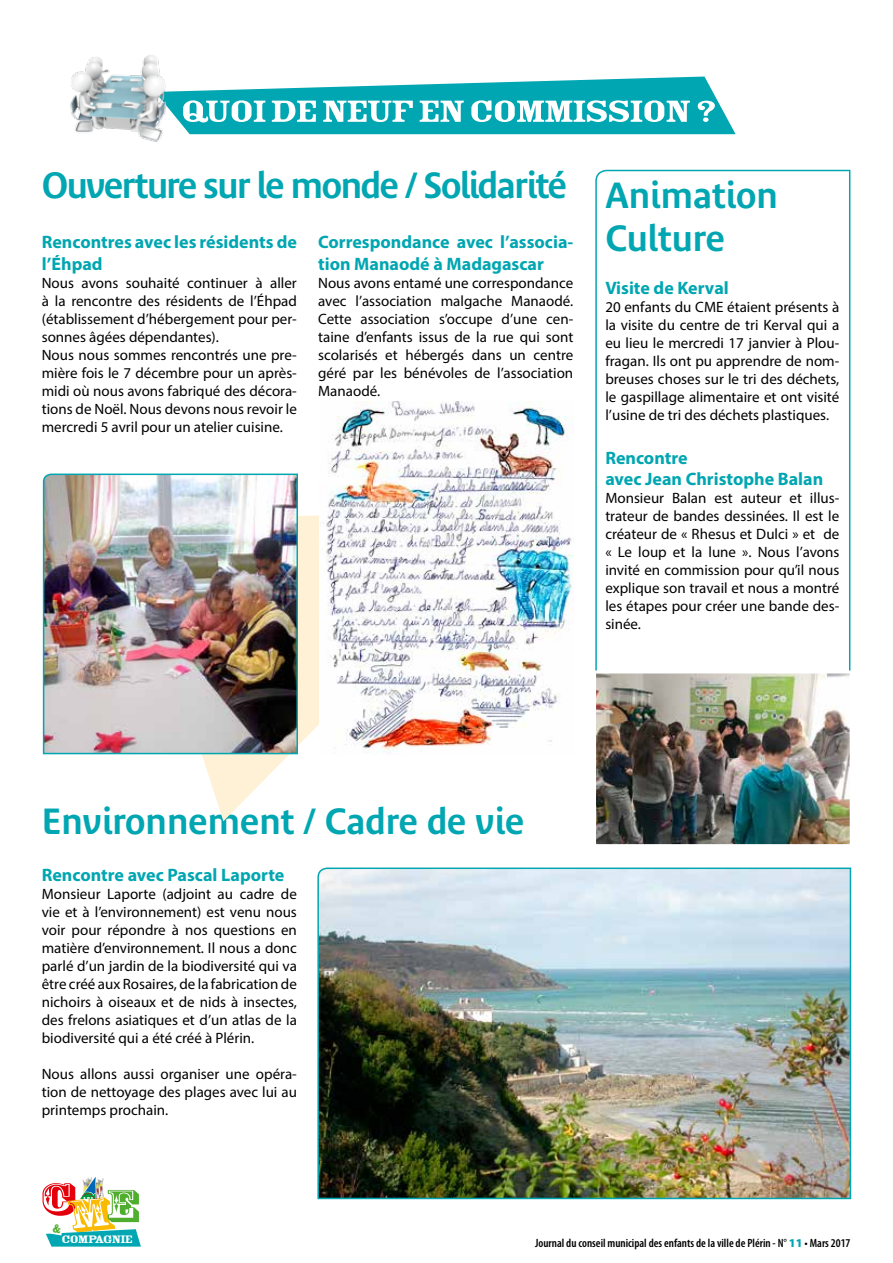
<style>
.page{position:relative;width:893px;height:1263px;background:#fff}
.page>*{position:absolute;margin:0;border:0;box-sizing:border-box;transform-origin:0 0}
.t1{font:600 36px/53.2px "Bienvenue";letter-spacing:-.04em;color:#00a6b1}
.t2{font:600 36px "Bienvenue";letter-spacing:-.015em;color:#00a6b1}
.t3{font:700 18px/21.6px "Myriad Pro";color:#00a6b1}
.t4{font:15px/18px "Myriad Pro";color:#000;text-align:justify}
.t5{font:600 condensed 12px "Myriad Pro";color:#000}
.t6{font:12px "Rosewood Std Fill";letter-spacing:-.08em;color:#fff;scale:1.43 1}
.t7{font:800 2.7px "Gill Sans";color:#fff}
.s1{font-weight:900;font-stretch:normal;color:#00a6b1}
</style>
<div class="page">
<svg style="left:202px;top:515px;width:117px;height:306px;fill:#fff1d6"></svg>
<svg style="left:169px;top:77px;width:567px;height:57px"></svg>
<img style="left:70px;top:55px;width:99px;height:87px">
<img style="left:42px;top:473px;width:257px;height:282px">
<img style="left:326px;top:401px;width:247px;height:353px">
<img style="left:317px;top:867px;width:535px;height:333px">
<svg style="left:595px;top:169px;width:256px;height:500px"></svg>
<img style="left:595px;top:669px;width:256px;height:176px">
<svg style="left:43px;top:1177px;width:98px;height:69px"></svg>
<h1 class="t1" style="left:605px;top:158px;width:174px;text-indent:-564px">Ouverture sur le monde / Solidarité Animation<br>Culture</h1>
<p class="t3" style="left:605px;top:277px;width:125px">Visite de Kerval</p>
<p class="t4" style="left:605px;top:298px;width:236px">20 enfants du CME étaient présents à la visite du centre de tri Kerval qui a eu lieu le mercredi 17 janvier à Plou&shy;fragan. Ils ont pu apprendre de nom&shy;breuses choses sur le tri des déchets, le gaspillage alimentaire et ont visité l’usine de tri des déchets plastiques.</p>
<p class="t3" style="left:605px;top:446px;width:219px">Rencontre<br>avec Jean Christophe Balan</p>
<p class="t4" style="left:605px;top:489px;width:236px">Monsieur Balan est auteur et illus&shy;trateur de bandes dessinées. Il est le créateur de « Rhesus et Dulci » et de « Le loup et la lune ». Nous l’avons invité en commission pour qu’il nous explique son travail et nous a montré les étapes pour créer une bande des&shy;sinée.</p>
<p class="t3" style="left:42px;top:231px;width:257px">Rencontres avec les résidents de l’Éhpad</p>
<p class="t4" style="left:42px;top:274px;width:257px;text-align:left">Nous avons souhaité continuer à aller à la rencontre des résidents de l’Éhpad (établissement d’hébergement pour per&shy;sonnes âgées dépendantes).<br>Nous nous sommes rencontrés une pre&shy;mière fois le 7 décembre pour un après&shy;midi où nous avons fabriqué des décora&shy;tions de Noël. Nous devons nous revoir le mercredi 5 avril pour un atelier cuisine.</p>
<p class="t3" style="left:318px;top:231px;width:257px">Correspondance avec l’associa&shy;tion Manaodé à Madagascar</p>
<p class="t4" style="left:318px;top:274px;width:257px">Nous avons entamé une correspondance avec l’association malgache Manaodé.<br>Cette association s’occupe d’une cen&shy;taine d’enfants issus de la rue qui sont scolarisés et hébergés dans un centre géré par les bénévoles de l’association Manaodé.</p>
<h1 class="t2" style="left:42px;top:800px;width:484px">Environnement / Cadre de vie</h1>
<p class="t3" style="left:42px;top:863px;width:244px">Rencontre avec Pascal Laporte</p>
<p class="t4" style="left:42px;top:885px;width:257px">Monsieur Laporte (adjoint au cadre de vie et à l’environnement) est venu nous voir pour répondre à nos questions en matière d’environnement. Il nous a donc parlé d’un jardin de la biodiversité qui va être créé aux Rosaires, de la fabrication de nichoirs à oiseaux et de nids à insectes, des frelons asiatiques et d’un atlas de la biodiversité qui a été créé à Plérin.</p>
<p class="t4" style="left:42px;top:1065px;width:257px">Nous allons aussi organiser une opéra&shy;tion de nettoyage des plages avec lui au printemps prochain.</p>
<p class="t7" style="left:84px;top:1196px;width:11px">CME</p>
<p class="t6" style="left:61px;top:1232px;width:52px">COMPAGNIE</p>
<p class="t5" style="left:535px;top:1235px;width:317px">Journal du conseil municipal des enfants de la ville de Plérin - N° <span class="s1">11</span> • Mars 2017</p>
</div>
